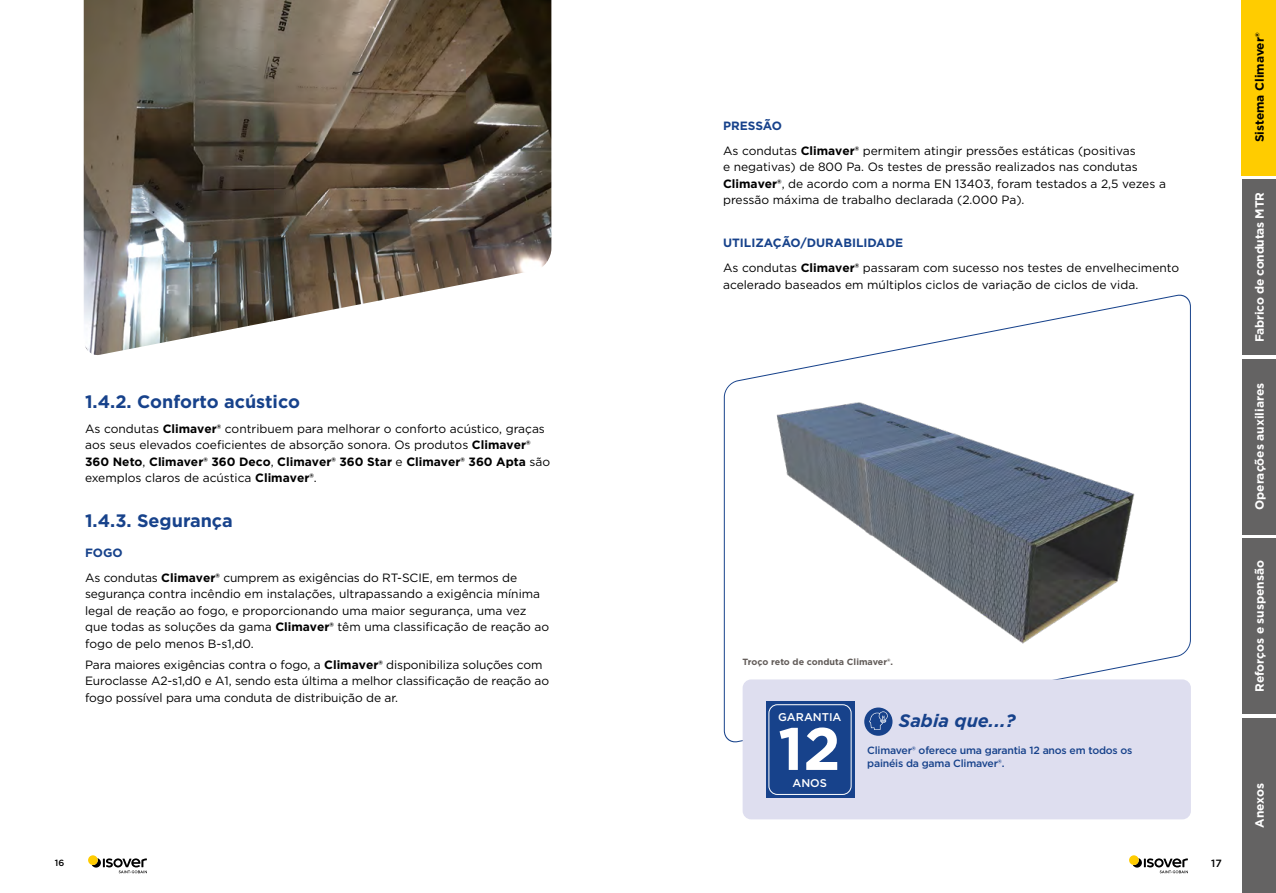
<style>
.page{position:relative;width:1276px;height:893px;background:#fff}
.page>*{position:absolute;margin:0;border:0;box-sizing:border-box;transform-origin:0 0}
.t1{font:700 18px "Gotham";color:#17428b}
.t2{font:italic 700 18px "Gotham";color:#17428b}
.t3{font:12px/16.5px "Gotham";color:#000}
.t4{font:700 12px "Gotham";color:#fff}
.t5{font:700 12px "Gotham";letter-spacing:-.02em;color:#fff}
.t6{font:700 12px "Gotham";color:#000}
.t7{font:500 11.25px "Gotham";color:#fff}
.t8{font:500 10.5px/13.5px "Gotham";letter-spacing:-.02em;color:#17428b}
.t9{font:500 10.5px "Gotham";color:#000}
.t10{font:700 9px "Gotham";color:#625c59}
.t11{font:500 9px "Gotham";color:#000}
.s1{font-weight:700}
.s2{font-weight:700;color:#17428b}
</style>
<div class="page">
<div style="left:1242px;top:179px;width:34px;height:176px;background:#646363"></div>
<div style="left:1242px;top:718px;width:34px;height:175px;background:#646363"></div>
<div style="left:1242px;top:538px;width:34px;height:175px;background:#646363"></div>
<div style="left:1242px;top:359px;width:34px;height:175px;background:#646363"></div>
<div style="left:1242px;top:0;width:34px;height:175px;background:#fc0"></div>
<svg style="left:92px;top:858px;width:55px;height:15px"></svg>
<div style="left:88px;top:855px;width:10px;height:10px;background:#fc0;border-radius:50%"></div>
<svg style="left:1133px;top:858px;width:55px;height:15px"></svg>
<div style="left:1129px;top:855px;width:9px;height:10px;background:#fc0;border-radius:50%"></div>
<img style="left:84px;top:0;width:467px;height:355px">
<svg style="left:723px;top:294px;width:468px;height:449px"></svg>
<div style="left:742px;top:679px;width:449px;height:140px;background:#dedeef;border-radius:9px"></div>
<div style="left:766px;top:701px;width:88px;height:97px;background:#17428b"></div>
<svg style="left:779px;top:727px;width:58px;height:43px"></svg>
<div style="left:768px;top:704px;width:83px;height:91px;border:1px solid #fff;border-radius:9px"></div>
<div style="left:864px;top:707px;width:28px;height:29px;background:#17428b;border-radius:50%"></div>
<svg style="left:869px;top:711px;width:19px;height:19px"></svg>
<h1 class="t1" style="left:85px;top:390px;width:216px">1.4.2. Conforto acústico</h1>
<p class="t3" style="left:85px;top:420px;width:467px">As condutas <span class="s1">Climaver®</span> contribuem para melhorar o conforto acústico, graças aos seus elevados coeficientes de absorção sonora. Os produtos <span class="s1">Climaver® 360 Neto</span>, <span class="s1">Climaver® 360 Deco</span>, <span class="s1">Climaver® 360 Star</span> e <span class="s1">Climaver® 360 Apta</span> são exemplos claros de acústica <span class="s1">Climaver®</span>.</p>
<h1 class="t1" style="left:85px;top:509px;width:149px">1.4.3. Segurança</h1>
<p class="t3" style="left:85px;top:540px;width:434px;line-height:25px"><span class="s2">FOGO<br></span>As condutas <span class="s1">Climaver®</span> cumprem as exigências do RT-SCIE, em termos de</p>
<p class="t3" style="left:85px;top:586px;width:466px">segurança contra incêndio em instalações, ultrapassando a exigência mínima legal de reação ao fogo, e proporcionando uma maior segurança, uma vez que todas as soluções da gama <span class="s1">Climaver®</span> têm uma classificação de reação ao fogo de pelo menos B-s1,d0.</p>
<p class="t3" style="left:85px;top:656px;width:465px">Para maiores exigências contra o fogo, a <span class="s1">Climaver®</span> disponibiliza soluções com<br>Euroclasse A2-s1,d0 e A1, sendo esta última a melhor classificação de reação ao fogo possível para uma conduta de distribuição de ar.</p>
<p class="t3" style="left:723px;top:113px;width:414px;line-height:25px"><span class="s2">PRESSÃO<br></span>As condutas <span class="s1">Climaver®</span> permitem atingir pressões estáticas (positivas</p>
<p class="t3" style="left:723px;top:159px;width:444px">e negativas) de 800 Pa. Os testes de pressão realizados nas condutas<br><span class="s1">Climaver®</span>, de acordo com a norma EN 13403, foram testados a 2,5 vezes a pressão máxima de trabalho declarada (2.000 Pa).</p>
<p class="t3" style="left:723px;top:230px;width:458px;line-height:25px"><span class="s2">UTILIZAÇÃO/DURABILIDADE<br></span>As condutas <span class="s1">Climaver®</span> passaram com sucesso nos testes de envelhecimento</p>
<p class="t3" style="left:723px;top:276px;width:417px">acelerado baseados em múltiplos ciclos de variação de ciclos de vida.</p>
<p class="t10" style="left:742px;top:655px;width:152px">Troço reto de conduta Climaver®.</p>
<p class="t7" style="left:778px;top:710px;width:65px">GARANTIA</p>
<p class="t7" style="left:792px;top:775px;width:36px">ANOS</p>
<h1 class="t2" style="left:899px;top:709px;width:118px">Sabia que...?</h1>
<p class="t8" style="left:867px;top:743px;width:267px">Climaver® oferece uma garantia 12 anos em todos os painéis da gama Climaver®.</p>
<p class="t11" style="left:55px;top:857px;width:11px">16</p>
<p class="t9" style="left:1211px;top:856px;width:12px">17</p>
<p class="t6" style="left:1251px;top:142px;width:111px;rotate:-90deg">Sistema Climaver®</p>
<p class="t5" style="left:1251px;top:342px;width:151px;rotate:-90deg">Fabrico de condutas MTR</p>
<p class="t4" style="left:1251px;top:510px;width:128px;rotate:-90deg">Operações auxiliares</p>
<p class="t4" style="left:1251px;top:692px;width:133px;rotate:-90deg">Reforços e suspensão</p>
<p class="t4" style="left:1251px;top:828px;width:46px;rotate:-90deg">Anexos</p>
</div>
